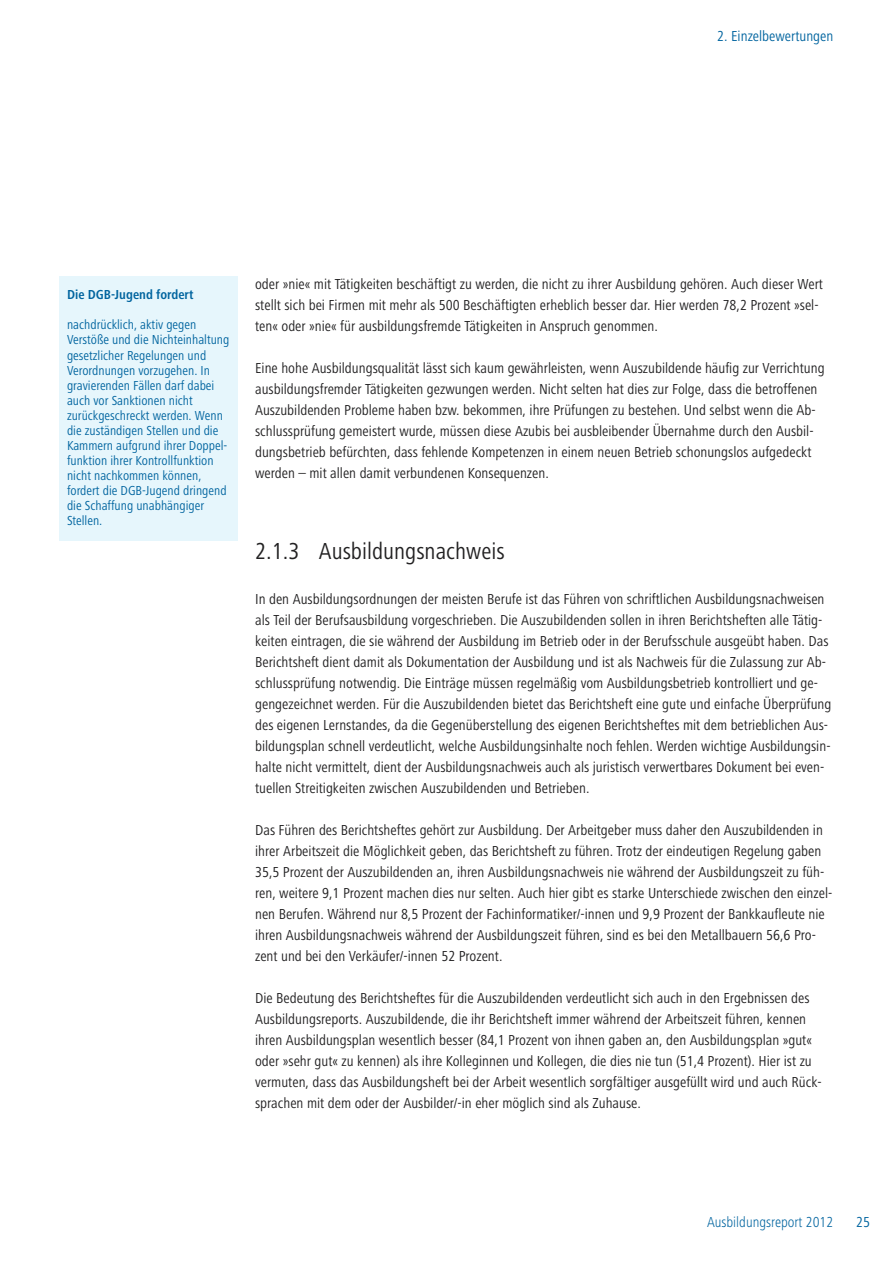
<style>
.page{position:relative;width:893px;height:1263px;background:#fff}
.page>*{position:absolute;margin:0;border:0;box-sizing:border-box;transform-origin:0 0}
.t1{font:condensed 24px "Frutiger Next LT";color:#222122}
.t2{font:condensed 15px/21px "Frutiger Next LT";color:#222122}
.t3{font:300 condensed 15px "Frutiger Next LT";color:#00649f}
.t4{font:condensed 15px "Frutiger Next LT";color:#00649f}
.t5{font:condensed 13.5px/15px "Frutiger Next LT";color:#00649f}
.t6{font:700 condensed 13.5px "Frutiger Next LT";color:#00649f}
</style>
<div class="page">
<div style="left:60px;top:276px;width:178px;height:265px;background:#e6f6fc"></div>
<p class="t4" style="left:717px;top:31px;width:118px">2. Einzelbewertungen</p>
<p class="t6" style="left:67px;top:290px;width:128px">Die DGB-Jugend fordert</p>
<p class="t5" style="left:67px;top:319px;width:164px">nachdrücklich, aktiv gegen<br>Verstöße und die Nichteinhaltung gesetzlicher Regelungen und<br>Verordnungen vorzugehen. In gravierenden Fällen darf dabei auch vor Sanktionen nicht zurückgeschreckt werden. Wenn die zuständigen Stellen und die<br>Kammern aufgrund ihrer Doppel&shy;funktion ihrer Kontrollfunktion nicht nachkommen können, fordert die DGB-Jugend dringend die Schaffung unabhängiger<br>Stellen.</p>
<p class="t2" style="left:255px;top:275px;width:569px">oder »nie« mit Tätigkeiten beschäftigt zu werden, die nicht zu ihrer Ausbildung gehören. Auch dieser Wert stellt sich bei Firmen mit mehr als 500 Beschäftigten erheblich besser dar. Hier werden 78,2 Prozent »sel&shy;ten« oder »nie« für ausbildungsfremde Tätigkeiten in Anspruch genommen.</p>
<p class="t2" style="left:255px;top:359px;width:571px">Eine hohe Ausbildungsqualität lässt sich kaum gewährleisten, wenn Auszubildende häufig zur Verrichtung ausbildungsfremder Tätigkeiten gezwungen werden. Nicht selten hat dies zur Folge, dass die betroffenen Auszubildenden Probleme haben bzw. bekommen, ihre Prüfungen zu bestehen. Und selbst wenn die Ab&shy;schlussprüfung gemeistert wurde, müssen diese Azubis bei ausbleibender Übernahme durch den Ausbil&shy;dungsbetrieb befürchten, dass fehlende Kompetenzen in einem neuen Betrieb schonungslos aufgedeckt werden – mit allen damit verbundenen Konsequenzen.</p>
<h1 class="t1" style="left:255px;top:543px;width:251px">2.1.3 Ausbildungsnachweis</h1>
<p class="t2" style="left:255px;top:590px;width:578px">In den Ausbildungsordnungen der meisten Berufe ist das Führen von schriftlichen Ausbildungsnachweisen als Teil der Berufsausbildung vorgeschrieben. Die Auszubildenden sollen in ihren Berichtsheften alle Tätig&shy;keiten eintragen, die sie während der Ausbildung im Betrieb oder in der Berufsschule ausgeübt haben. Das Berichtsheft dient damit als Dokumentation der Ausbildung und ist als Nachweis für die Zulassung zur Ab&shy;schlussprüfung notwendig. Die Einträge müssen regelmäßig vom Ausbildungsbetrieb kontrolliert und ge&shy;gengezeichnet werden. Für die Auszubildenden bietet das Berichtsheft eine gute und einfache Überprüfung des eigenen Lernstandes, da die Gegenüberstellung des eigenen Berichtsheftes mit dem betrieblichen Aus&shy;bildungsplan schnell verdeutlicht, welche Ausbildungsinhalte noch fehlen. Werden wichtige Ausbildungsin&shy;halte nicht vermittelt, dient der Ausbildungsnachweis auch als juristisch verwertbares Dokument bei even&shy;tuellen Streitigkeiten zwischen Auszubildenden und Betrieben.</p>
<p class="t2" style="left:255px;top:821px;width:579px">Das Führen des Berichtsheftes gehört zur Ausbildung. Der Arbeitgeber muss daher den Auszubildenden in ihrer Arbeitszeit die Möglichkeit geben, das Berichtsheft zu führen. Trotz der eindeutigen Regelung gaben 35,5 Prozent der Auszubildenden an, ihren Ausbildungsnachweis nie während der Ausbildungszeit zu füh&shy;ren, weitere 9,1 Prozent machen dies nur selten. Auch hier gibt es starke Unterschiede zwischen den einzel&shy;nen Berufen. Während nur 8,5 Prozent der Fachinformatiker/-innen und 9,9 Prozent der Bankkaufleute nie ihren Ausbildungsnachweis während der Ausbildungszeit führen, sind es bei den Metallbauern 56,6 Pro&shy;zent und bei den Verkäufer/-innen 52 Prozent.</p>
<p class="t2" style="left:255px;top:989px;width:568px">Die Bedeutung des Berichtsheftes für die Auszubildenden verdeutlicht sich auch in den Ergebnissen des Ausbildungsreports. Auszubildende, die ihr Berichtsheft immer während der Arbeitszeit führen, kennen ihren Ausbildungsplan wesentlich besser (84,1 Prozent von ihnen gaben an, den Ausbildungsplan »gut« oder »sehr gut« zu kennen) als ihre Kolleginnen und Kollegen, die dies nie tun (51,4 Prozent). Hier ist zu vermuten, dass das Ausbildungsheft bei der Arbeit wesentlich sorgfältiger ausgefüllt wird und auch Rück&shy;sprachen mit dem oder der Ausbilder/-in eher möglich sind als Zuhause.</p>
<p class="t3" style="left:707px;top:1217px;width:128px">Ausbildungsreport 2012</p>
<p class="t4" style="left:856px;top:1217px;width:15px">25</p>
</div>
